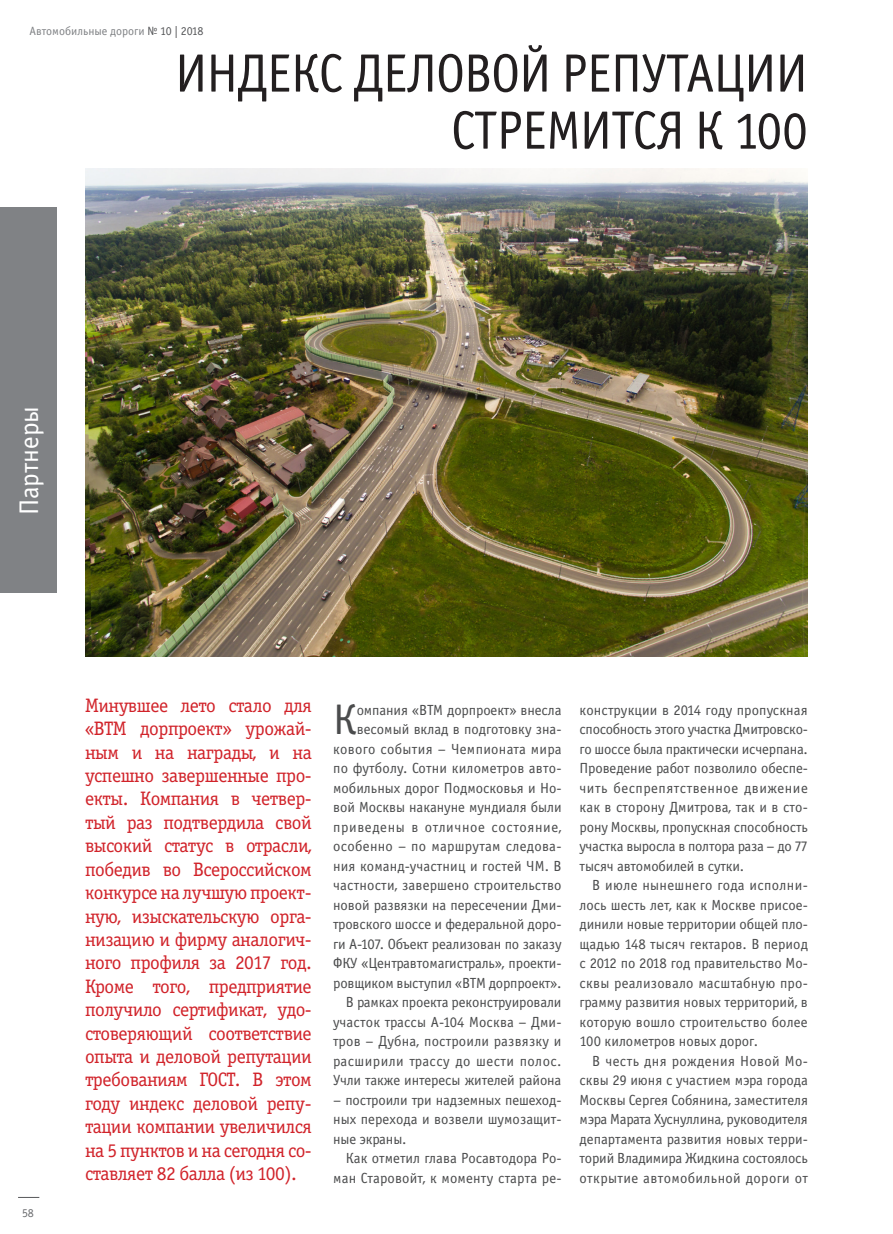
<style>
.page{position:relative;width:893px;height:1234px;background:#fff}
.page>*{position:absolute;margin:0;border:0;box-sizing:border-box;transform-origin:0 0}
.t1{font:54px/57px "Officina Sans Book C";letter-spacing:-.02em;color:#231f20;scale:.96 1}
.t2{font:42.9px "Officina Sans Book C";color:#4b4c4d}
.t3{font:27px "Officina Sans Book C";color:#fff}
.t4{font:19.5px/23.4px "Officina Serif Book C";letter-spacing:-.025em;color:#d1232a;text-align:justify}
.t5{font:14.7px/19.5px "Officina Sans Book C";color:#4b4c4d;text-align:justify}
.t6{font:14.7px "Officina Sans Book C";letter-spacing:.02em;color:#4b4c4d}
.t7{font:14.7px "Officina Sans Book C";letter-spacing:.04em;color:#4b4c4d}
.t8{font:12px "Officina Sans Book C";color:#808285}
.t9{font:12px "Officina Sans Book C";color:#6c6d70}
.s1{color:#57585a}
</style>
<div class="page">
<div style="left:0;top:207px;width:56px;height:385px;background:#808285"></div>
<svg style="left:19px;top:1196px;width:20px;height:1px"></svg>
<img style="left:85px;top:169px;width:723px;height:487px">
<p class="t8" style="left:29px;top:24px;width:176px">Автомобильные дороги <span class="s1">№ 10 | 2018</span></p>
<h1 class="t1" style="left:451px;top:46px;width:373px;text-indent:-276px">Индекс деловой репутации стремится к 100</h1>
<h3 class="t3" style="left:14px;top:515px;width:111px;rotate:-90deg">Партнеры</h3>
<p class="t9" style="left:22px;top:1206px;width:13px">58</p>
<p class="t4" style="left:85px;top:693px;width:228px">Минувшее лето стало для «ВТМ дорпроект» урожай&shy;ным и на награды, и на успешно завершенные про&shy;екты. Компания в четвер&shy;тый раз подтвердила свой высокий статус в отрасли, победив во Всероссийском конкурсе на лучшую проект&shy;ную, изыскательскую орга&shy;низацию и фирму аналогич&shy;ного профиля за 2017 год.<br>Кроме того, предприятие получило сертификат, удо&shy;стоверяющий соответствие опыта и деловой репутации требованиям ГОСТ. В этом году индекс деловой репу&shy;тации компании увеличился на 5 пунктов и на сегодня со&shy;ставляет 82 балла (из 100).</p>
<h2 class="t2" style="left:333px;top:696px;width:21px">К</h2>
<p class="t5" style="left:357px;top:700px;width:71px">омпания «ВТМ</p>
<p class="t5" style="left:447px;top:700px;width:116px">дорпроект» внесла</p>
<p class="t5" style="left:357px;top:719px;width:206px">весомый вклад в подготовку зна-</p>
<p class="t6" style="left:333px;top:740px;width:230px">кового события – Чемпионата мира</p>
<p class="t5" style="left:333px;top:758px;width:230px">по футболу. Сотни километров авто-</p>
<p class="t5" style="left:333px;top:778px;width:230px">мобильных дорог Подмосковья и Н о-</p>
<p class="t5" style="left:333px;top:797px;width:230px">вой Москвы накануне мундиаля были</p>
<p class="t7" style="left:333px;top:818px;width:230px">приведены в отличное состояние,</p>
<p class="t6" style="left:333px;top:838px;width:230px">особенно – по маршрутам следова-</p>
<p class="t5" style="left:333px;top:856px;width:228px">ния команд-участниц и гостей ЧМ. В</p>
<p class="t5" style="left:333px;top:875px;width:230px">частности, завершено строительство</p>
<p class="t5" style="left:333px;top:895px;width:230px">новой развязки на пересечении Дми-</p>
<p class="t5" style="left:333px;top:914px;width:230px">тровского шоссе и федеральной доро-</p>
<p class="t5" style="left:333px;top:934px;width:230px">ги А-107. Объект реализован по заказу</p>
<p class="t5" style="left:333px;top:953px;width:230px">ФКУ «Центравтомагистраль», проекти-</p>
<p class="t5" style="left:333px;top:973px;width:137px">ровщиком выступил «ВТМ</p>
<p class="t5" style="left:333px;top:973px;width:230px;text-align:right">дорпроект».<br>В рамках проекта реконструировали участок трассы А-104 Москва – Дми&shy;тров – Дубна, построили развязку и расширили трассу до шести полос.<br>Учли также интересы жителей района</p>
<p class="t5" style="left:333px;top:1090px;width:230px">– построили три надземных пешеход&shy;ных перехода и возвели шумозащит&shy;ные экраны.</p>
<p class="t5" style="left:333px;top:1148px;width:230px;text-align:right">Как отметил глава Росавтодора Ро&shy;ман Старовойт, к моменту старта ре-</p>
<p class="t5" style="left:580px;top:700px;width:230px">конструкции в 2014 году пропускная способность этого участка Дмитровско&shy;го шоссе была практически исчерпана.<br>Проведение работ позволило обеспе&shy;чить беспрепятственное движение как в сторону Дмитрова, так и в сто&shy;рону Москвы, пропускная способность участка выросла в полтора раза – до 77 тысяч автомобилей в сутки.</p>
<p class="t5" style="left:580px;top:875px;width:230px;text-indent:13px">В июле нынешнего года исполни&shy;лось шесть лет, как к Москве присое&shy;динили новые территории общей пло&shy;щадью 148 тысяч гектаров. В период с 2012 по 2018 год правительство Мо&shy;сквы реализовало масштабную про&shy;грамму развития новых территорий, в которую вошло строительство более 100 километров новых дорог.</p>
<p class="t5" style="left:580px;top:1051px;width:230px;text-indent:13px">В честь дня рождения Н овой Мо&shy;сквы 29 июня с участием мэра города Москвы Сергея Собянина, заместителя мэра Марата Хуснуллина, руководителя департамента развития новых терри&shy;торий Владимира Жидкина состоялось открытие автомобильной дороги от</p>
</div>
